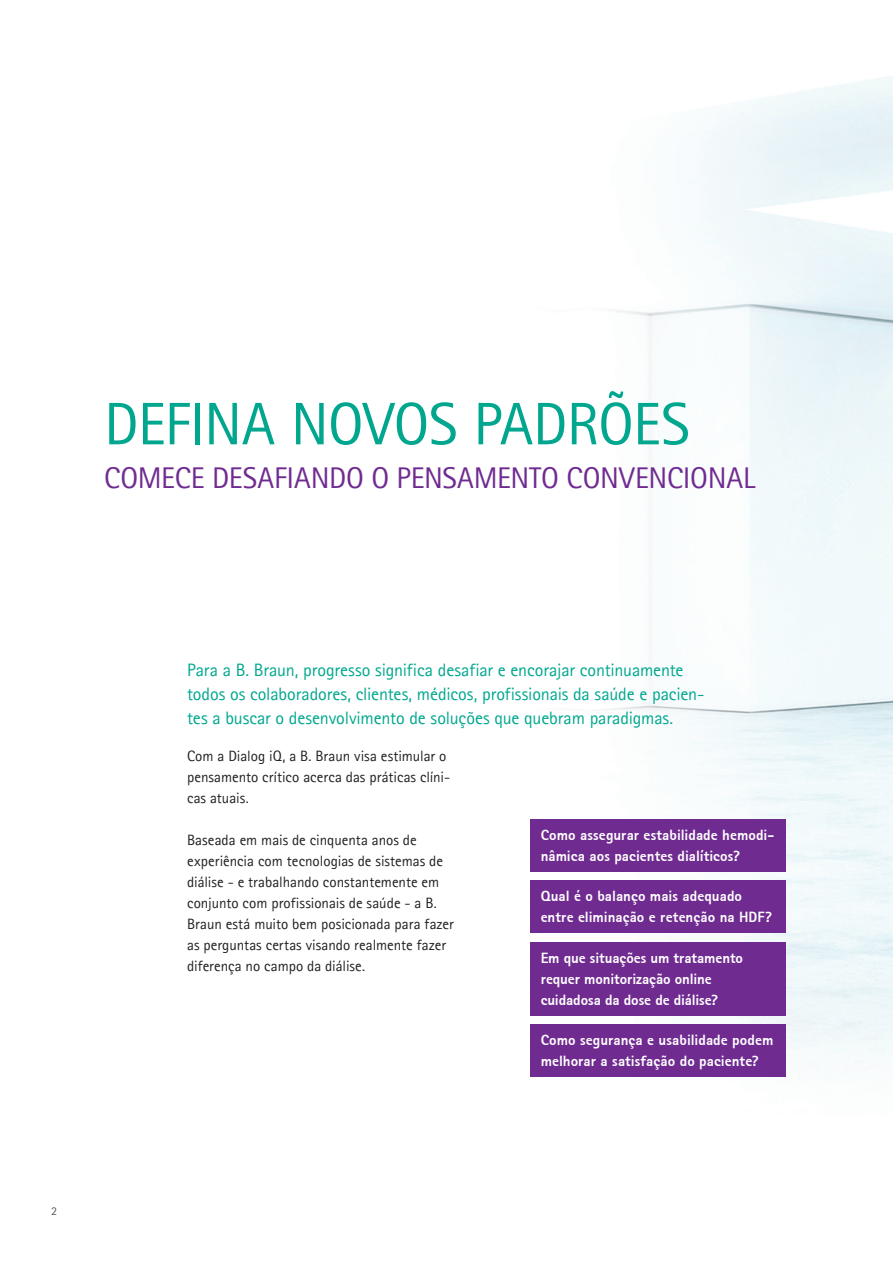
<style>
.page{position:relative;width:893px;height:1263px;background:#fff}
.page>*{position:absolute;margin:0;border:0;box-sizing:border-box;transform-origin:0 0}
.t1{font:60px "Rotis Sans Serif";letter-spacing:-.01em;color:#00a78e}
.t2{font:30px "Rotis Sans Serif";letter-spacing:-.01em;color:#702b91}
.t3{font:18px/24px "Rotis Sans Serif";letter-spacing:-.01em;color:#00a78e}
.t4{font:15px/21px "Rotis Sans Serif";color:#231f20}
.t5{font:700 15px/21px "Rotis Sans Serif";color:#fff}
.t6{font:12px "Rotis Sans Serif";color:#57585a}
</style>
<div class="page">
<img style="left:604px;top:76px;width:289px;height:1001px">
<div style="left:530px;top:819px;width:255px;height:53px;background:#702b91"></div>
<div style="left:530px;top:880px;width:255px;height:53px;background:#702b91"></div>
<div style="left:530px;top:1024px;width:255px;height:53px;background:#702b91"></div>
<div style="left:530px;top:942px;width:255px;height:74px;background:#702b91"></div>
<h1 class="t1" style="left:104px;top:389px;width:587px">DEFINA NOVOS PADRÕES</h1>
<h2 class="t2" style="left:104px;top:460px;width:652px">COMECE DESAFIANDO O PENSAMENTO CONVENCIONAL</h2>
<p class="t6" style="left:51px;top:1204px;width:7px">2</p>
<p class="t3" style="left:187px;top:658px;width:519px">Para a B. Braun, progresso significa desafiar e encorajar continuamente todos os colaboradores, clientes, médicos, profissionais da saúde e pacien&shy;tes a buscar o desenvolvimento de soluções que quebram paradigmas.</p>
<p class="t4" style="left:187px;top:745px;width:265px">Com a Dialog iQ, a B. Braun visa estimular o pensamento crítico acerca das práticas clíni&shy;cas atuais.</p>
<p class="t4" style="left:187px;top:829px;width:268px">Baseada em mais de cinquenta anos de experiência com tecnologias de sistemas de diálise - e trabalhando constantemente em conjunto com profissionais de saúde - a B.<br>Braun está muito bem posicionada para fazer as perguntas certas visando realmente fazer diferença no campo da diálise.</p>
<p class="t5" style="left:541px;top:824px;width:235px">Como assegurar estabilidade hemodi&shy;nâmica aos pacientes dialíticos?</p>
<p class="t5" style="left:541px;top:885px;width:233px">Qual é o balanço mais adequado entre eliminação e retenção na HDF?</p>
<p class="t5" style="left:541px;top:947px;width:204px">Em que situações um tratamento requer monitorização online cuidadosa da dose de diálise?</p>
<p class="t5" style="left:541px;top:1029px;width:234px">Como segurança e usabilidade podem melhorar a satisfação do paciente?</p>
</div>
